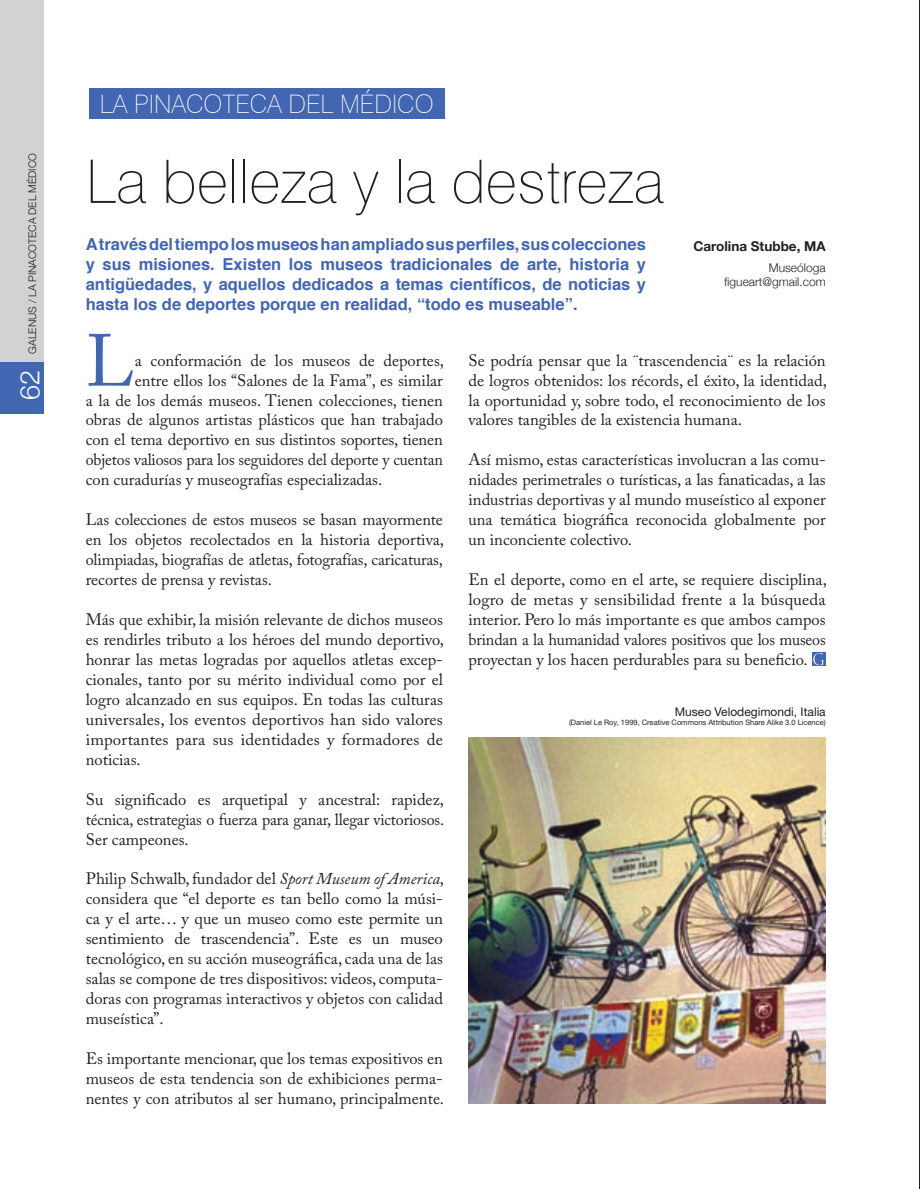
<style>
.page{position:relative;width:920px;height:1189px;background:#fff}
.page>*{position:absolute;margin:0;border:0;box-sizing:border-box;transform-origin:0 0}
.t1{font:72.9px "Adobe Caslon Pro";color:#4266b1}
.t2{font:100 60px "Swiss 721 BT";color:#231f20}
.t3{font:300 27px "Helvetica Neue";color:#fff}
.t4{font:100 25.5px "Swiss 721 BT";color:#fff}
.t5{font:16.5px/20px "Adobe Caslon Pro";color:#231f20;text-align:justify}
.t6{font:700 16.5px/20px "Helvetica";color:#4266b1;text-align:justify}
.t7{font:700 13.5px "Helvetica Neue";color:#231f20}
.t8{font:300 12px/13.5px "Helvetica Neue";color:#231f20;text-align:right}
.t9{font:12px "Helvetica Neue";color:#231f20}
.t10{font:300 10.5px "Helvetica Neue";color:#231f20}
.t11{font:7.5px "Helvetica Neue";color:#231f20}
.s1{font-style:italic}
</style>
<div class="page">
<div style="left:89px;top:88px;width:355px;height:31px;background:#4266b1"></div>
<div style="left:811px;top:652px;width:14px;height:14px;background:#4266b1"></div>
<svg style="left:813px;top:653px;width:11px;height:12px"></svg>
<img style="left:468px;top:737px;width:357px;height:367px">
<img style="left:919px;top:2px;width:1px;height:1186px">
<div style="left:0;top:0;width:43px;height:413px;background:#d1d2d4"></div>
<div style="left:0;top:362px;width:43px;height:51px;background:#4266b1"></div>
<p class="t10" style="left:26px;top:354px;width:202px;rotate:-90deg">GALENUS / La pinacoteca del médico</p>
<h3 class="t3" style="left:13px;top:400px;width:32px;rotate:-90deg">62</h3>
<h3 class="t4" style="left:100px;top:88px;width:335px">La pinacoteca del m édico</h3>
<h2 class="t2" style="left:86px;top:145px;width:580px">La belleza y la destreza</h2>
<p class="t6" style="left:86px;top:234px;width:561px">A través del tiempo los museos han ampliado sus perfiles, sus colecciones y sus misiones. Existen los museos tradicionales de arte, historia y antigüedades, y aquellos dedicados a temas científicos, de noticias y hasta los de deportes porque en realidad, “todo es museable”.</p>
<p class="t7" style="left:693px;top:238px;width:134px">Carolina Stubbe, MA</p>
<p class="t8" style="left:724px;top:261px;width:103px">Museóloga figueart@gmail.com</p>
<h1 class="t1" style="left:86px;top:318px;width:50px">L</h1>
<p class="t5" style="left:135px;top:350px;width:311px">a conformación de los museos de deportes,</p>
<p class="t5" style="left:135px;top:370px;width:309px">entre ellos los “Salones de la Fama”, es similar</p>
<p class="t5" style="left:86px;top:390px;width:358px">a la de los demás museos. Tienen colecciones, tienen</p>
<p class="t5" style="left:86px;top:410px;width:358px">obras de algunos artistas plásticos que han trabajado</p>
<p class="t5" style="left:86px;top:430px;width:358px">con el tema deportivo en sus distintos soportes, tienen</p>
<p class="t5" style="left:86px;top:450px;width:358px">objetos valiosos para los seguidores del deporte y cuentan</p>
<p class="t5" style="left:86px;top:470px;width:298px">con curadurías y museografías especializadas.</p>
<p class="t5" style="left:86px;top:509px;width:360px">Las colecciones de estos museos se basan mayormente en los objetos recolectados en la historia deportiva, olimpiadas, biografías de atletas, fotografías, caricaturas, recortes de prensa y revistas.</p>
<p class="t5" style="left:86px;top:609px;width:360px">Más que exhibir, la misión relevante de dichos museos es rendirles tributo a los héroes del mundo deportivo, honrar las metas logradas por aquellos atletas excep&shy;cionales, tanto por su mérito individual como por el logro alcanzado en sus equipos. En todas las culturas universales, los eventos deportivos han sido valores importantes para sus identidades y formadores de noticias.</p>
<p class="t5" style="left:86px;top:789px;width:360px">Su significado es arquetipal y ancestral: rapidez, técnica, estrategias o fuerza para ganar, llegar victoriosos.<br>Ser campeones.</p>
<p class="t5" style="left:86px;top:869px;width:360px">Philip Schwalb, fundador del <span class="s1">Sport Museum of America</span>, considera que “el deporte es tan bello como la músi&shy;ca y el arte… y que un museo como este permite un sentimiento de trascendencia”. Este es un museo tecnológico, en su acción museográfica, cada una de las salas se compone de tres dispositivos: videos, computa&shy;doras con programas interactivos y objetos con calidad museística”.</p>
<p class="t5" style="left:86px;top:1048px;width:360px">Es importante mencionar, que los temas expositivos en museos de esta tendencia son de exhibiciones perma&shy;nentes y con atributos al ser humano, principalmente.</p>
<p class="t5" style="left:468px;top:350px;width:360px">Se podría pensar que la ¨trascendencia¨ es la relación de logros obtenidos: los récords, el éxito, la identidad, la oportunidad y, sobre todo, el reconocimiento de los valores tangibles de la existencia humana.</p>
<p class="t5" style="left:468px;top:450px;width:358px">Así mismo, estas características involucran a las comu&shy;nidades perimetrales o turísticas, a las fanaticadas, a las industrias deportivas y al mundo museístico al exponer una temática biográfica reconocida globalmente por un inconciente colectivo.</p>
<p class="t5" style="left:468px;top:569px;width:360px">En el deporte, como en el arte, se requiere disciplina, logro de metas y sensibilidad frente a la búsqueda interior. Pero lo más importante es que ambos campos brindan a la humanidad valores positivos que los museos proyectan y los hacen perdurables para su beneficio.</p>
<p class="t9" style="left:674px;top:705px;width:152px">Museo Velodegimondi, Italia</p>
<p class="t11" style="left:569px;top:718px;width:258px">(Daniel Le Roy, 1999, Creative Commons Attribution Share Alike 3.0 Licence)</p>
</div>
